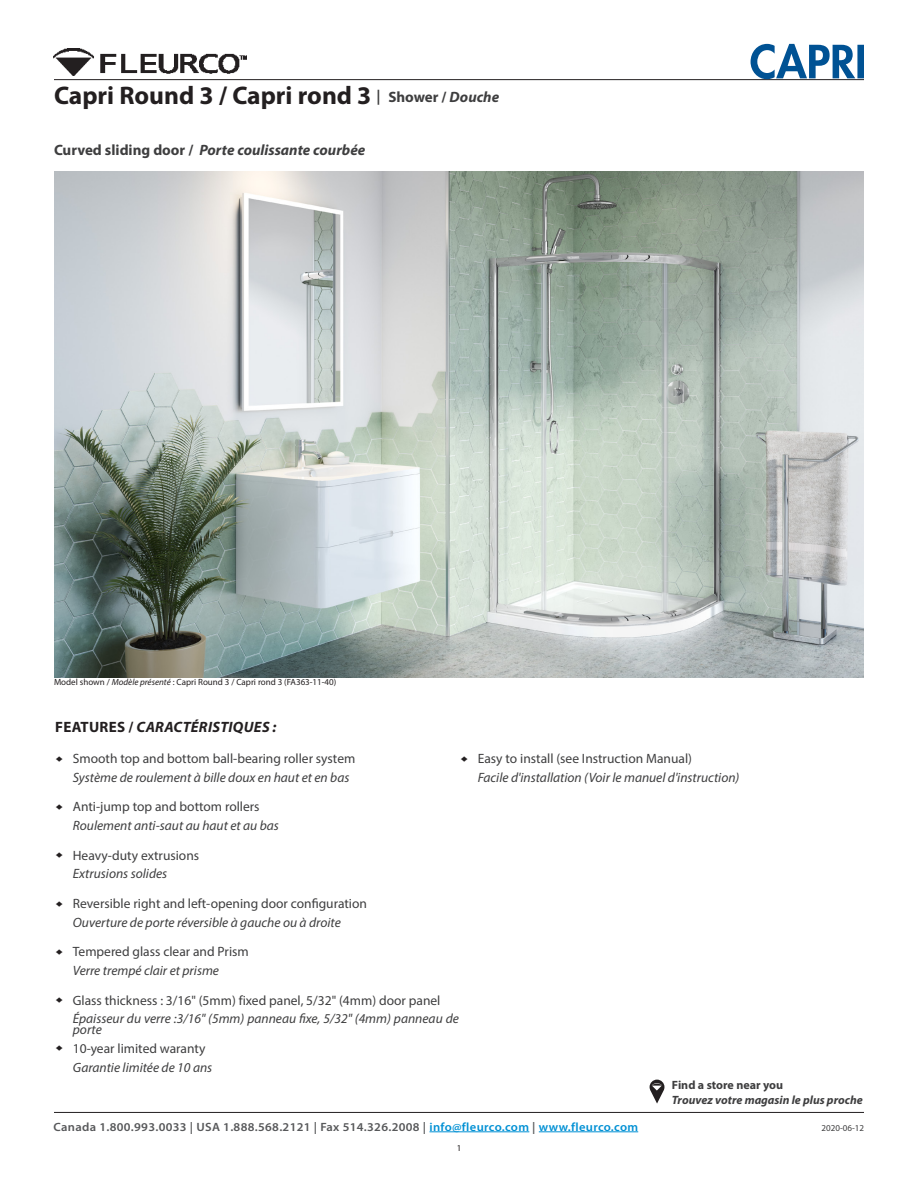
<style>
.page{position:relative;width:918px;height:1188px;background:#fff}
.page>*{position:absolute;margin:0;border:0;box-sizing:border-box;transform-origin:0 0}
.t1{font:700 25.5px "Myriad Pro";color:#231f20}
.t2{font:italic 700 15px "Myriad Pro";color:#3e3e3f}
.t3{font:italic 700 15px "Myriad Pro";letter-spacing:.02em;color:#231f20}
.t4{font:italic 13.5px/10.5px "Myriad Pro";color:#3e3e3f}
.t5{font:13.5px "Myriad Pro";color:#3e3e3f}
.t6{font:600 12px "Myriad Pro";letter-spacing:.025em;color:#57585a;scale:1.05 1}
.t7{font:italic 700 12px "Myriad Pro";color:#3e3e3f}
.t8{font:700 12px "Myriad Pro";color:#3e3e3f}
.t9{font:10.8px "Arial";color:#231f20;scale:1.11 1}
.t10{font:9px "Myriad Pro";color:#231f20}
.t11{font:9px "Myriad Pro";color:#3e3e3f}
.s1{font-style:italic;font-size:15px;color:#3e3e3f}
.s2{font-size:15px;color:#3e3e3f}
.s3{font-style:normal}
.s4{font-style:italic}
.s5{color:#0090d4}
</style>
<div class="page">
<hr style="left:54px;top:1112px;width:810px;height:1px;background:#231f20">
<hr style="left:429px;top:1132px;width:100px;height:1px;background:#0090d4">
<hr style="left:539px;top:1132px;width:99px;height:1px;background:#0090d4">
<svg style="left:650px;top:1080px;width:14px;height:24px"></svg>
<img style="left:53px;top:49px;width:194px;height:26px">
<hr style="left:54px;top:79px;width:810px;height:1px;background:#231f20">
<img style="left:55px;top:171px;width:808px;height:507px">
<svg style="left:751px;top:44px;width:113px;height:35px"></svg>
<h1 class="t1" style="left:54px;top:79px;width:447px">Capri Round 3 / Capri rond 3 <span class="s1">|</span> <span class="s2">Shower /</span> <span class="s1">Douche</span></h1>
<p class="t2" style="left:54px;top:140px;width:313px"><span class="s3">Curved sliding door /</span> Porte coulissante courbée</p>
<p class="t10" style="left:54px;top:677px;width:284px">Model shown / <span class="s4">Modèle présenté</span> : Capri Round 3 / Capri rond 3 (FA363-11-40)</p>
<p class="t3" style="left:55px;top:717px;width:223px"><span class="s3">FEATURES /</span> CARACTÉRISTIQUES :</p>
<p class="t5" style="left:73px;top:750px;width:284px">Smooth top and bottom ball-bearing roller system</p>
<p class="t4" style="left:73px;top:772px;width:278px">Système de roulement à bille doux en haut et en bas</p>
<p class="t9" style="left:67px;top:756px;width:7px;rotate:90deg">♦</p>
<p class="t9" style="left:67px;top:804px;width:7px;rotate:90deg">♦</p>
<p class="t5" style="left:73px;top:798px;width:188px">Anti-jump top and bottom rollers</p>
<p class="t4" style="left:73px;top:820px;width:208px">Roulement anti-saut au haut et au bas</p>
<p class="t9" style="left:67px;top:852px;width:7px;rotate:90deg">♦</p>
<p class="t5" style="left:73px;top:847px;width:128px">Heavy-duty extrusions</p>
<p class="t4" style="left:73px;top:868px;width:96px">Extrusions solides</p>
<p class="t9" style="left:67px;top:901px;width:7px;rotate:90deg">♦</p>
<p class="t5" style="left:73px;top:895px;width:296px">Reversible right and left-opening door configuration</p>
<p class="t4" style="left:73px;top:917px;width:270px">Ouverture de porte réversible à gauche ou à droite</p>
<p class="t9" style="left:67px;top:949px;width:7px;rotate:90deg">♦</p>
<p class="t5" style="left:73px;top:943px;width:177px">Tempered glass clear and Prism</p>
<p class="t4" style="left:73px;top:965px;width:148px">Verre trempé clair et prisme</p>
<p class="t9" style="left:472px;top:756px;width:7px;rotate:90deg">♦</p>
<p class="t9" style="left:67px;top:997px;width:7px;rotate:90deg">♦</p>
<p class="t9" style="left:67px;top:1045px;width:7px;rotate:90deg">♦</p>
<p class="t5" style="left:73px;top:992px;width:369px">Glass thickness : 3/16" (5mm) fixed panel, 5/32" (4mm) door panel</p>
<p class="t4" style="left:73px;top:1013px;width:388px">Épaisseur du verre :3/16" (5mm) panneau fixe, 5/32" (4mm) panneau de porte</p>
<p class="t5" style="left:73px;top:1040px;width:134px">10-year limited waranty</p>
<p class="t4" style="left:73px;top:1062px;width:141px">Garantie limitée de 10 ans</p>
<p class="t5" style="left:478px;top:750px;width:216px">Easy to install (see Instruction Manual)</p>
<p class="t4" style="left:478px;top:772px;width:263px">Facile d'installation (Voir le manuel d'instruction)</p>
<p class="t8" style="left:672px;top:1078px;width:113px">Find a store near you</p>
<p class="t7" style="left:672px;top:1092px;width:192px">Trouvez votre magasin le plus proche</p>
<p class="t6" style="left:54px;top:1119px;width:558px">Canada 1.800.993.0033 | USA 1.888.568.2121 | Fax 514.326.2008 | <span class="s5">info@fleurco.com</span> | <span class="s5">www.fleurco.com</span></p>
<p class="t11" style="left:822px;top:1122px;width:44px">2020-06-12</p>
<p class="t10" style="left:457px;top:1142px;width:6px">1</p>
</div>
